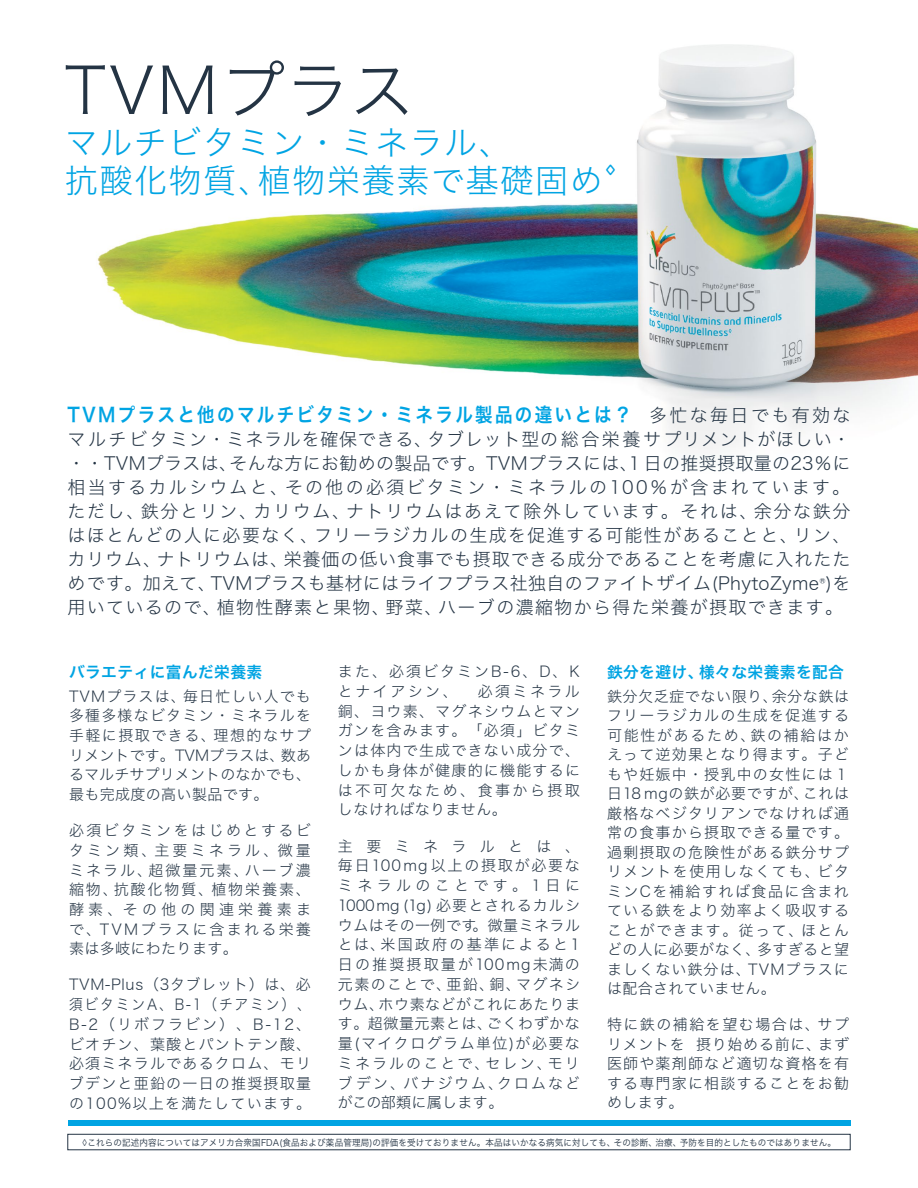
<style>
.page{position:relative;width:918px;height:1188px;background:#fff}
.page>*{position:absolute;margin:0;border:0;box-sizing:border-box;transform-origin:0 0}
.t1{font:64.5px "Hiragino Sans W2";letter-spacing:.05em;color:#243444}
.t2{font:33px/37.5px "Hiragino Sans W2";letter-spacing:.05em;color:#00a4e3}
.t3{font:19.8px "Neo Tech Std";color:#00a4e3}
.t4{font:19.5px "Hiragino Sans W6";letter-spacing:.13em;color:#00a4e3;scale:.9 1}
.t5{font:18px/24px "Hiragino Sans W2";letter-spacing:.075em;color:#243444;text-align:justify}
.t6{font:15.75px "Hiragino Sans W6";letter-spacing:.025em;color:#00a4e3}
.t7{font:15px/19.8px "Hiragino Sans W2";letter-spacing:.08em;color:#243444;text-align:justify}
.t8{font:9px "Hiragino Sans W3";letter-spacing:.015em;color:#243444;scale:.95 1}
.s1{font-family:"Hiragino Sans W2";font-size:18px;color:#243444}
.s2{font-family:"Arial MT Std";font-weight:300;font-size:9.75px}
</style>
<div class="page">
<img style="left:97px;top:44px;width:821px;height:405px">
<div style="left:67px;top:1134px;width:784px;height:16px;border:1px solid #243444"></div>
<div style="left:68px;top:1120px;width:782px;height:6px;background:#00a4e3"></div>
<h1 class="t1" style="left:65px;top:33px;width:351px">TVMプラス</h1>
<h2 class="t2" style="left:65px;top:122px;width:539px">マルチビタミン・ミネラル、<br>抗酸化物質、植物栄養素で基礎固め</h2>
<h3 class="t3" style="left:606px;top:157px;width:12px">◊</h3>
<h3 class="t4" style="left:68px;top:397px;width:871px">TVMプラスと他のマルチビタミン・ミネラル製品の違いとは？ <span class="s1">多忙な毎日でも有効な</span></h3>
<p class="t5" style="left:67px;top:426px;width:785px">マルチビタミン・ミネラルを確保できる、タブレット型の総合栄養サプリメントがほしい・・・TVMプラスは、そんな方にお勧めの製品です。TVMプラスには、１日の推奨摂取量の23％に相当するカルシウムと、その他の必須ビタミン・ミネラルの100％が含まれています。ただし、鉄分とリン、カリウム、ナトリウムはあえて除外しています。それは、余分な鉄分はほとんどの人に必要なく、フリーラジカルの生成を促進する可能性があることと、リン、カリウム、ナトリウムは、栄養価の低い食事でも摂取できる成分であることを考慮に入れたためです。加えて、TVMプラスも基材にはライフプラス社独自のファイトザイム(PhytoZyme<sup>®</sup>)を用いているので、植物性酵素と果物、野菜、ハーブの濃縮物から得た栄養が摂取できます。</p>
<p class="t6" style="left:69px;top:658px;width:195px">バラエティに富んだ栄養素</p>
<p class="t7" style="left:69px;top:685px;width:244px">TVMプラスは、毎日忙しい人でも多種多様なビタミン・ミネラルを手軽に摂取できる、理想的なサプリメントです。TVMプラスは、数あるマルチサプリメントのなかでも、最も完成度の高い製品です。</p>
<p class="t7" style="left:69px;top:820px;width:244px">必須ビタミンをはじめとするビタミン類、主要ミネラル、微量ミネラル、超微量元素、ハーブ濃縮物、抗酸化物質、植物栄養素、酵素、その他の関連栄養素まで、TVMプラスに含まれる栄養素は多岐にわたります。</p>
<p class="t7" style="left:69px;top:974px;width:244px">TVM-Plus（3タブレット）は、必須ビタミンA、B-1（チアミン）、B-2（リボフラビン）、B-12、ビオチン、葉酸とパントテン酸、必須ミネラルであるクロム、モリブデンと亜鉛の一日の推奨摂取量の100%以上を満たしています。</p>
<p class="t7" style="left:338px;top:660px;width:244px">また、必須ビタミンB-6、D、Kとナイアシン、　必須ミネラル銅、ヨウ素、マグネシウムとマンガンを含みます。「必須」ビタミンは体内で生成できない成分で、しかも身体が健康的に機能するには不可欠なため、食事から摂取しなければなりません。</p>
<p class="t7" style="left:338px;top:835px;width:244px">主要ミネラルとは、毎日100mg以上の摂取が必要なミネラルのことです。1日に1000mg (1g) 必要とされるカルシウムはその一例です。微量ミネラルとは、米国政府の基準によると1日の推奨摂取量が100mg未満の元素のことで、亜鉛、銅、マグネシウム、ホウ素などがこれにあたります。超微量元素とは、ごくわずかな量(マイクログラム単位)が必要なミネラルのことで、セレン、モリブデン、バナジウム、クロムなどがこの部類に属します。</p>
<p class="t6" style="left:607px;top:658px;width:239px">鉄分を避け、様々な栄養素を配合</p>
<p class="t7" style="left:607px;top:685px;width:244px">鉄分欠乏症でない限り、余分な鉄はフリーラジカルの生成を促進する可能性があるため、鉄の補給はかえって逆効果となり得ます。子どもや妊娠中・授乳中の女性には１日18 mgの鉄が必要ですが、これは厳格なベジタリアンでなければ通常の食事から摂取できる量です。過剰摂取の危険性がある鉄分サプリメントを使用しなくても、ビタミンCを補給すれば食品に含まれている鉄をより効率よく吸収することができます。従って、ほとんどの人に必要がなく、多すぎると望ましくない鉄分は、TVMプラスには配合されていません。</p>
<p class="t7" style="left:607px;top:1014px;width:244px">特に鉄の補給を望む場合は、サプリメントを 摂り始める前に、まず医師や薬剤師など適切な資格を有する専門家に相談することをお勧めします。</p>
<p class="t8" style="left:82px;top:1134px;width:795px"><span class="s2">◊</span>これらの記述内容についてはアメリカ合衆国FDA(食品および薬品管理局)の評価を受けておりません。本品はいかなる病気に対しても、その診断、治療、予防を目的としたものではありません。</p>
</div>
